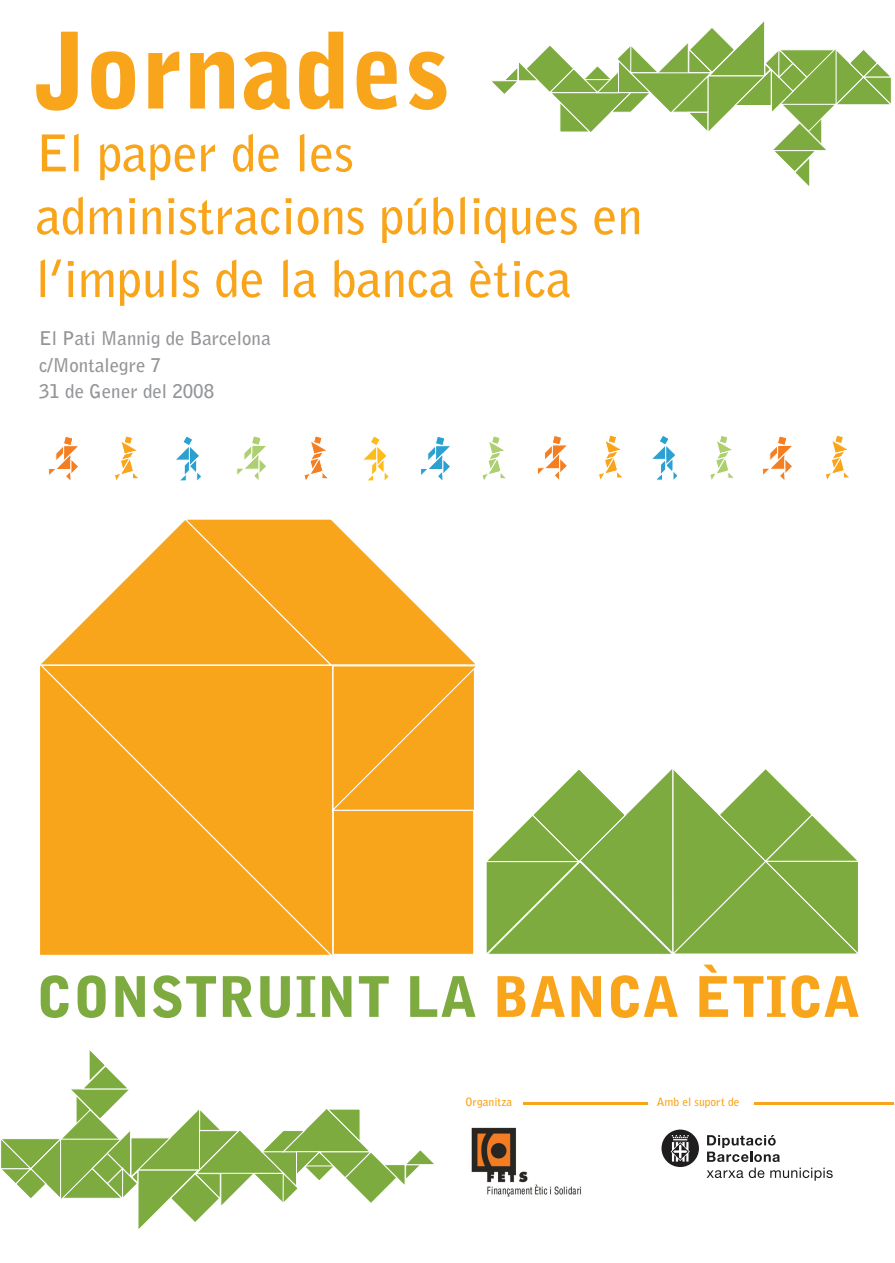
<style>
.page{position:relative;width:895px;height:1263px;background:#fff}
.page>*{position:absolute;margin:0;border:0;box-sizing:border-box;transform-origin:0 0}
.t1{font:900 104.7px "Bell Gothic Std";color:#f9a51b}
.t2{font:900 55.5px "Bell Gothic Std";color:#7dab40}
.t3{font:700 50.25px/62.8px "Bell Gothic Std";color:#f9a51b}
.t4{font:700 18.9px/26.7px "Bell Gothic Std";color:#939598}
.t5{font:700 11.55px "Bell Gothic Std";color:#f9a51b}
.s1{color:#f9a51b}
</style>
<div class="page">
<svg style="left:40px;top:519px;width:818px;height:437px"></svg>
<img style="left:471px;top:1127px;width:110px;height:70px">
<svg style="left:706px;top:1135px;width:127px;height:46px"></svg>
<svg style="left:661px;top:1129px;width:38px;height:38px"></svg>
<svg style="left:48px;top:436px;width:30px;height:44px"></svg>
<svg style="left:176px;top:436px;width:25px;height:45px"></svg>
<svg style="left:114px;top:436px;width:24px;height:45px"></svg>
<svg style="left:237px;top:436px;width:29px;height:44px"></svg>
<svg style="left:304px;top:436px;width:24px;height:44px"></svg>
<svg style="left:363px;top:436px;width:26px;height:45px"></svg>
<svg style="left:421px;top:436px;width:29px;height:44px"></svg>
<svg style="left:482px;top:436px;width:24px;height:44px"></svg>
<svg style="left:537px;top:435px;width:30px;height:45px"></svg>
<svg style="left:652px;top:436px;width:26px;height:45px"></svg>
<svg style="left:598px;top:435px;width:24px;height:45px"></svg>
<svg style="left:710px;top:436px;width:24px;height:44px"></svg>
<svg style="left:763px;top:436px;width:29px;height:44px"></svg>
<svg style="left:825px;top:435px;width:24px;height:45px"></svg>
<svg style="left:492px;top:21px;width:399px;height:165px"></svg>
<svg style="left:1px;top:1050px;width:433px;height:179px"></svg>
<hr style="left:523px;top:1102px;width:124px;height:2px;background:#f9a51b">
<hr style="left:754px;top:1102px;width:140px;height:2px;background:#f9a51b">
<p class="t1" style="left:36px;top:11px;width:416px">Jornades</p>
<p class="t3" style="left:36px;top:125px;width:608px">El paper de les administracions públiques en l’impuls de la banca ètica</p>
<p class="t4" style="left:39px;top:326px;width:233px">El Pati Mannig de Barcelona c/Montalegre 7<br>31 de Gener del 2008</p>
<p class="t2" style="left:36px;top:965px;width:825px">CONSTRUINT LA <span class="s1">BANCA ÈTICA</span></p>
<p class="t5" style="left:465px;top:1098px;width:48px">Organitza</p>
<p class="t5" style="left:657px;top:1097px;width:84px">Amb el suport de</p>
</div>
